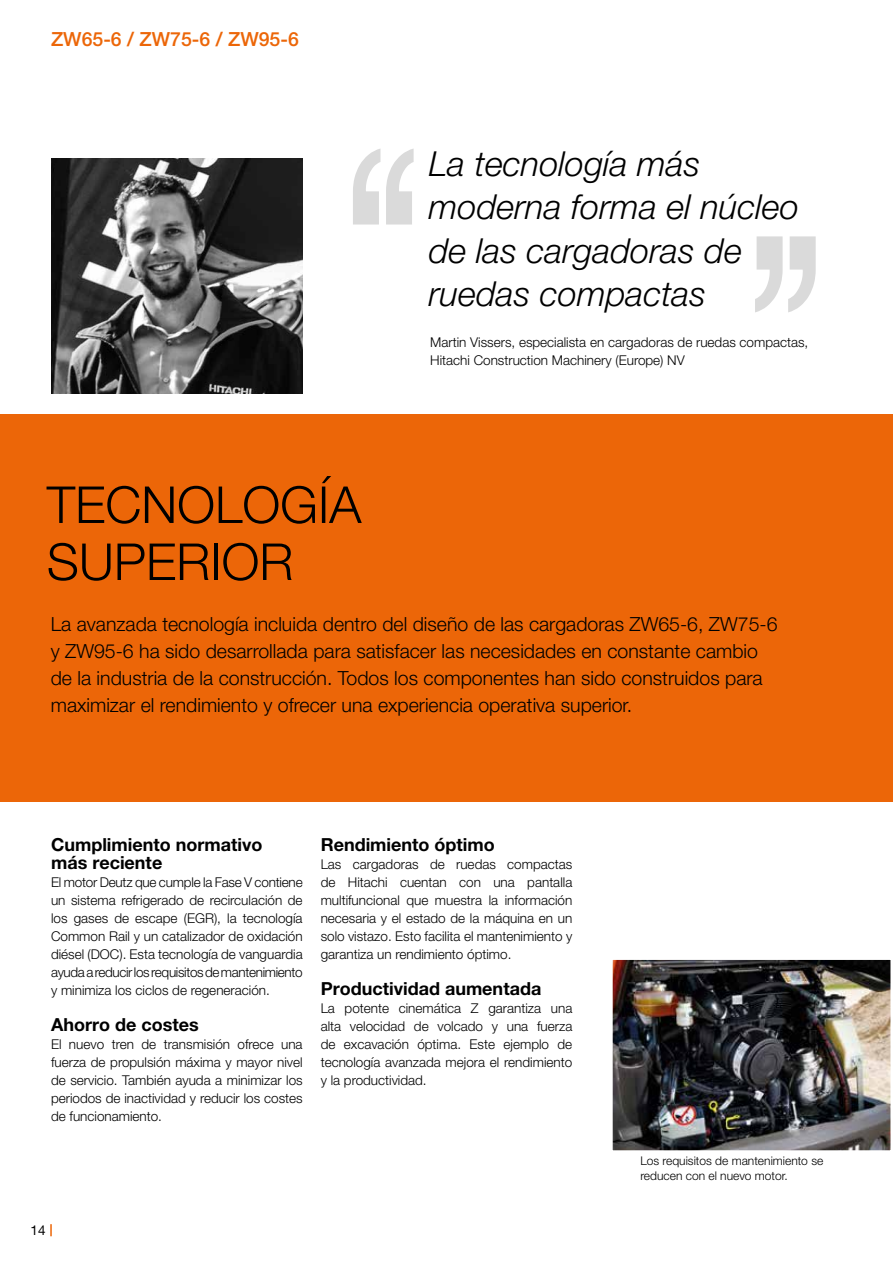
<style>
.page{position:relative;width:893px;height:1263px;background:#fff}
.page>*{position:absolute;margin:0;border:0;box-sizing:border-box;transform-origin:0 0}
.t1{font:300 51px/57px "Helvetica Neue LT Pro";color:#000}
.t2{font:italic 300 34.5px/43.5px "Helvetica Neue LT Pro";color:#000}
.t3{font:300 19.5px/27px "Helvetica Neue LT Pro";color:#000}
.t4{font:500 19.5px "Helvetica Neue LT Pro";color:#ec6608}
.t5{font:700 18px/18px "Helvetica Neue LT Pro";color:#000}
.t6{font:300 13.5px/18px "Helvetica Neue LT Pro";color:#000;text-align:justify}
.t7{font:13.5px "Helvetica Neue LT Pro";color:#000}
.t8{font:300 12px/15px "Helvetica Neue LT Pro";color:#000}
</style>
<div class="page">
<svg style="left:50px;top:1224px;width:2px;height:12px"></svg>
<img style="left:614px;top:961px;width:275px;height:188px">
<div style="left:610px;top:957px;width:283px;height:196px;border:3px solid #fff"></div>
<div style="left:0;top:414px;width:893px;height:388px;background:#ec6608"></div>
<svg style="left:353px;top:149px;width:61px;height:75px"></svg>
<svg style="left:755px;top:236px;width:61px;height:76px"></svg>
<img style="left:51px;top:159px;width:252px;height:234px">
<h3 class="t4" style="left:51px;top:27px;width:249px">ZW65-6 / ZW75-6 / ZW95-6</h3>
<h2 class="t2" style="left:429px;top:141px;width:372px">La tecnología más moderna forma el núcleo de las cargadoras de ruedas compactas</h2>
<p class="t6" style="left:430px;top:332px;width:380px">Martin Vissers, especialista en cargadoras de ruedas compactas,<br>Hitachi Construction Machinery (Europe) NV</p>
<h1 class="t1" style="left:47px;top:475px;width:316px">TECNOLOGÍA<br>SUPERIOR</h1>
<p class="t3" style="left:51px;top:610px;width:728px">La avanzada tecnología incluida dentro del diseño de las cargadoras ZW65-6, ZW75-6 y ZW95-6 ha sido desarrollada para satisfacer las necesidades en constante cambio de la industria de la construcción. Todos los componentes han sido construidos para maximizar el rendimiento y ofrecer una experiencia operativa superior.</p>
<h3 class="t5" style="left:51px;top:835px;width:213px">Cumplimiento normativo más reciente</h3>
<p class="t6" style="left:51px;top:872px;width:253px">El motor Deutz que cumple la Fase V contiene un sistema refrigerado de recirculación de los gases de escape (EGR), la tecnología Common Rail y un catalizador de oxidación diésel (DOC). Esta tecnología de vanguardia ayuda a reducir los requisitos de mantenimiento y minimiza los ciclos de regeneración.</p>
<h3 class="t5" style="left:51px;top:1015px;width:149px">Ahorro de costes</h3>
<p class="t6" style="left:51px;top:1034px;width:253px">El nuevo tren de transmisión ofrece una fuerza de propulsión máxima y mayor nivel de servicio. También ayuda a minimizar los periodos de inactividad y reducir los costes de funcionamiento.</p>
<h3 class="t5" style="left:321px;top:835px;width:176px">Rendimiento óptimo</h3>
<p class="t6" style="left:321px;top:854px;width:253px">Las cargadoras de ruedas compactas de Hitachi cuentan con una pantalla multifuncional que muestra la información necesaria y el estado de la máquina en un solo vistazo. Esto facilita el mantenimiento y garantiza un rendimiento óptimo.</p>
<h3 class="t5" style="left:321px;top:979px;width:222px">Productividad aumentada</h3>
<p class="t6" style="left:321px;top:998px;width:253px">La potente cinemática Z garantiza una alta velocidad de volcado y una fuerza de excavación óptima. Este ejemplo de tecnología avanzada mejora el rendimiento y la productividad.</p>
<p class="t7" style="left:31px;top:1222px;width:17px">14</p>
<p class="t8" style="left:640px;top:1152px;width:184px">Los requisitos de mantenimiento se reducen con el nuevo motor.</p>
</div>
